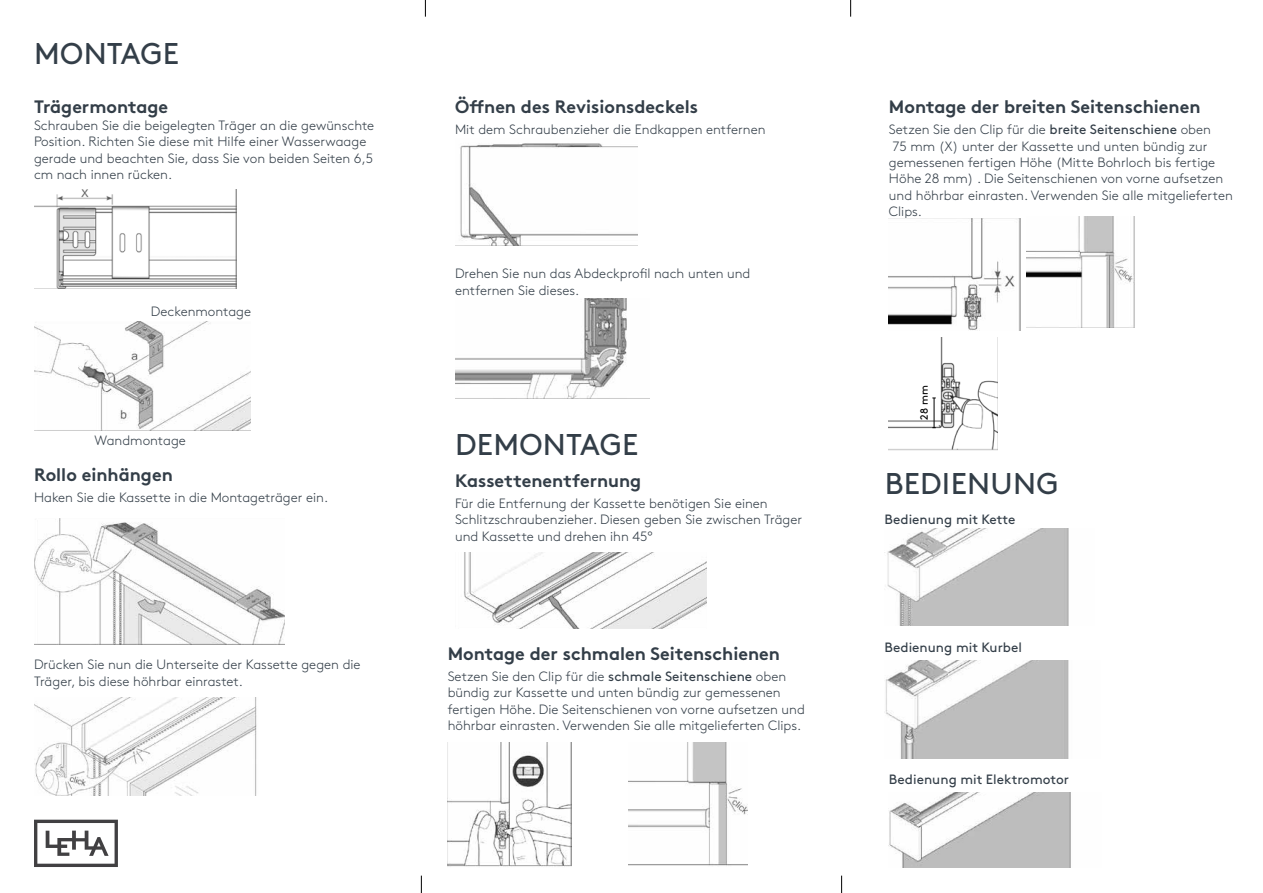
<style>
.page{position:relative;width:1263px;height:893px;background:#fff}
.page>*{position:absolute;margin:0;border:0;box-sizing:border-box;transform-origin:0 0}
.t1{font:30px "Brown Pro";letter-spacing:.01em;color:#333e48}
.t2{font:700 18px "Brown Pro";color:#333e48}
.t3{font:300 13.5px/16.5px "Brown Pro";color:#333e48}
.t4{font:13.5px "Brown Pro";color:#333e48}
.t5{font:10.5px "Brown Pro";color:#000}
.s1{font-weight:400}
</style>
<div class="page">
<svg style="left:425px;top:0;width:1px;height:17px"></svg>
<svg style="left:850px;top:0;width:1px;height:17px"></svg>
<svg style="left:421px;top:876px;width:1px;height:17px"></svg>
<svg style="left:841px;top:876px;width:1px;height:17px"></svg>
<svg style="left:34px;top:820px;width:84px;height:47px"></svg>
<img style="left:34px;top:189px;width:202px;height:100px">
<img style="left:34px;top:518px;width:250px;height:126px">
<img style="left:34px;top:322px;width:217px;height:109px">
<img style="left:34px;top:697px;width:223px;height:98px">
<img style="left:455px;top:143px;width:183px;height:103px">
<img style="left:455px;top:299px;width:172px;height:99px">
<img style="left:464px;top:553px;width:243px;height:75px">
<img style="left:448px;top:742px;width:123px;height:125px">
<img style="left:628px;top:742px;width:119px;height:124px">
<img style="left:889px;top:219px;width:131px;height:111px">
<img style="left:1026px;top:217px;width:109px;height:110px">
<img style="left:889px;top:337px;width:108px;height:114px">
<hr style="left:934px;top:398px;width:1px;height:30px;background:#000">
<img style="left:884px;top:529px;width:185px;height:96px">
<img style="left:885px;top:661px;width:184px;height:98px">
<img style="left:889px;top:792px;width:182px;height:75px">
<h1 class="t1" style="left:34px;top:31px;width:146px">MONTAGE</h1>
<h2 class="t2" style="left:34px;top:93px;width:136px">Trägermontage</h2>
<p class="t3" style="left:34px;top:116px;width:342px">Schrauben Sie die beigelegten Träger an die gewünschte Position. Richten Sie diese mit Hilfe einer Wasserwaage gerade und beachten Sie, dass Sie von beiden Seiten 6,5 cm nach innen rücken.</p>
<p class="t3" style="left:151px;top:302px;width:102px">Deckenmontage</p>
<p class="t3" style="left:95px;top:432px;width:93px">Wandmontage</p>
<h2 class="t2" style="left:34px;top:460px;width:140px">Rollo einhängen</h2>
<p class="t3" style="left:34px;top:488px;width:296px">Haken Sie die Kassette in die Montageträger ein.</p>
<p class="t3" style="left:34px;top:655px;width:328px">Drücken Sie nun die Unterseite der Kassette gegen die<br>Träger, bis diese höhrbar einrastet.</p>
<h2 class="t2" style="left:455px;top:93px;width:245px">Öffnen des Revisionsdeckels</h2>
<p class="t3" style="left:455px;top:121px;width:312px">Mit dem Schraubenzieher die Endkappen entfernen</p>
<p class="t3" style="left:455px;top:264px;width:297px">Drehen Sie nun das Abdeckprofil nach unten und entfernen Sie dieses.</p>
<h1 class="t1" style="left:455px;top:421px;width:185px">DEMONTAGE</h1>
<h2 class="t2" style="left:455px;top:466px;width:188px">Kassettenentfernung</h2>
<p class="t3" style="left:455px;top:494px;width:349px">Für die Entfernung der Kassette benötigen Sie einen<br>Schlitzschraubenzieher. Diesen geben Sie zwischen Träger und Kassette und drehen ihn 45°</p>
<h2 class="t2" style="left:448px;top:639px;width:334px">Montage der schmalen Seitenschienen</h2>
<p class="t3" style="left:448px;top:667px;width:359px">Setzen Sie den Clip für die <span class="s1">schmale Seitenschiene</span> oben bündig zur Kassette und unten bündig zur gemessenen fertigen Höhe. Die Seitenschienen von vorne aufsetzen und höhrbar einrasten. Verwenden Sie alle mitgelieferten Clips.</p>
<h2 class="t2" style="left:889px;top:93px;width:313px">Montage der breiten Seitenschienen</h2>
<p class="t3" style="left:889px;top:121px;width:345px">Setzen Sie den Clip für die <span class="s1">breite Seitenschiene</span> oben<br>75 mm (X) unter der Kassette und unten bündig zur gemessenen fertigen Höhe (Mitte Bohrloch bis fertige Höhe 28 mm) . Die Seitenschienen von vorne aufsetzen und höhrbar einrasten. Verwenden Sie alle mitgelieferten Clips.</p>
<p class="t5" style="left:916px;top:420px;width:36px;rotate:-90deg">28 mm</p>
<h1 class="t1" style="left:885px;top:461px;width:175px">BEDIENUNG</h1>
<p class="t4" style="left:884px;top:509px;width:132px">Bedienung mit Kette</p>
<p class="t4" style="left:884px;top:637px;width:139px">Bedienung mit Kurbel</p>
<p class="t4" style="left:889px;top:769px;width:181px">Bedienung mit Elektromotor</p>
</div>
